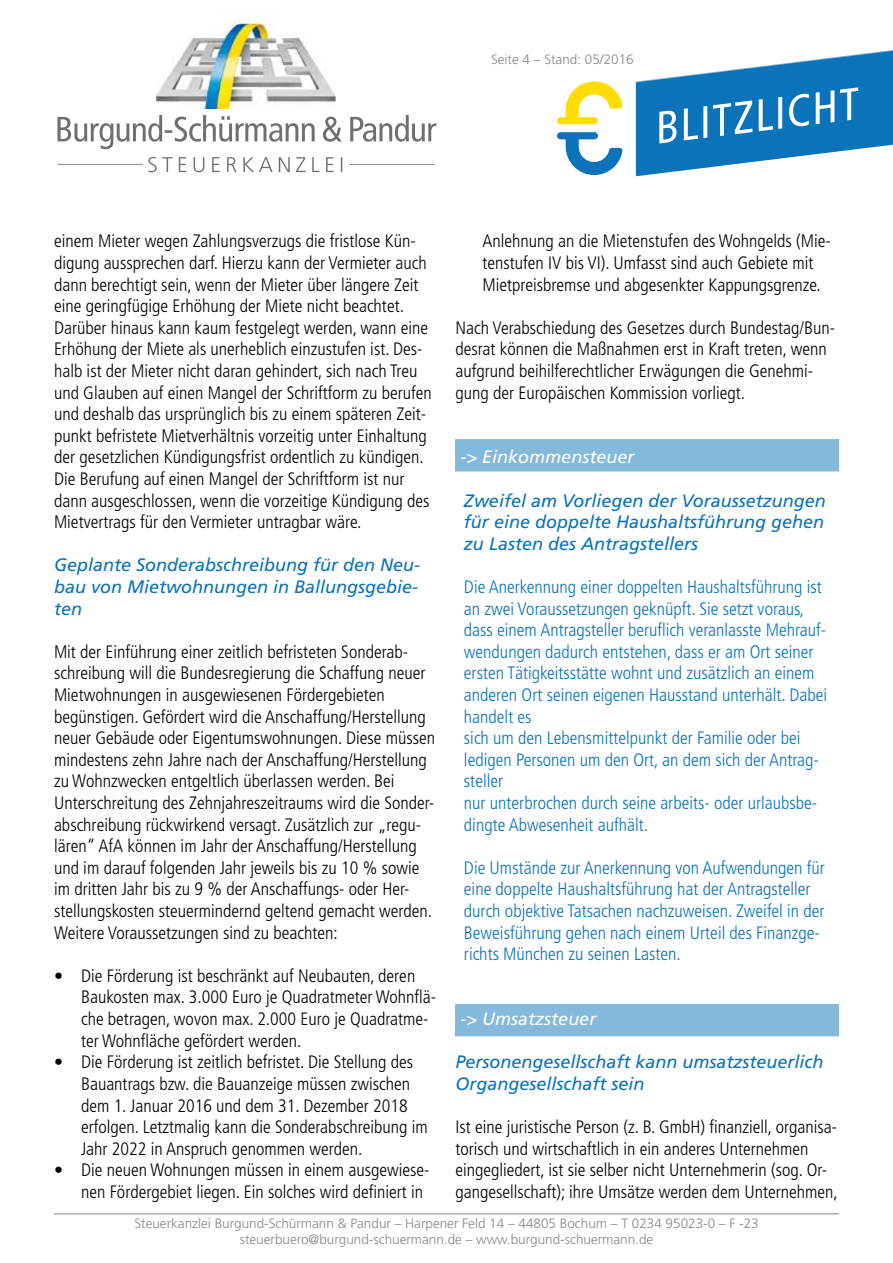
<style>
.page{position:relative;width:893px;height:1263px;background:#fff}
.page>*{position:absolute;margin:0;border:0;box-sizing:border-box;transform-origin:0 0}
.t1{font:condensed 45px "Frutiger";color:#fff}
.t2{font:300 condensed 18px/21.6px "Frutiger";color:#000}
.t3{font:300 condensed 18px/21.6px "Frutiger";color:#0a73ba}
.t4{font:italic 18px/21.6px "Frutiger";color:#0a73ba;text-align:justify}
.t5{font:italic 18px "Frutiger";color:#fff}
.t6{font:300 13.5px/16.5px "Frutiger";color:#878787;text-align:center}
</style>
<div class="page">
<svg style="left:323px;top:117px;width:19px;height:25px"></svg>
<svg style="left:350px;top:115px;width:86px;height:27px"></svg>
<svg style="left:57px;top:115px;width:258px;height:34px"></svg>
<svg style="left:148px;top:157px;width:194px;height:15px"></svg>
<hr style="left:349px;top:164px;width:85px;height:1px;background:#878787">
<hr style="left:58px;top:164px;width:85px;height:1px;background:#878787">
<img style="left:157px;top:19px;width:178px;height:90px">
<hr style="left:54px;top:1213px;width:785px;height:1px;background:#878787">
<svg style="left:635px;top:50px;width:258px;height:127px"></svg>
<svg style="left:557px;top:81px;width:65px;height:43px"></svg>
<svg style="left:557px;top:132px;width:65px;height:43px"></svg>
<div style="left:455px;top:439px;width:384px;height:32px;background:#84b9dc"></div>
<div style="left:455px;top:1004px;width:384px;height:32px;background:#84b9dc"></div>
<p class="t6" style="left:491px;top:51px;width:144px">Seite 4 – Stand: 05/2016</p>
<h1 class="t1" style="left:651px;top:102px;width:206px;rotate:-7deg">BLITZLICHT</h1>
<p class="t2" style="left:54px;top:231px;width:379px">einem Mieter wegen Zahlungsverzugs die fristlose Kün&shy;digung aussprechen darf. Hierzu kann der Vermieter auch dann berechtigt sein, wenn der Mieter über längere Zeit eine geringfügige Erhöhung der Miete nicht beachtet.<br>Darüber hinaus kann kaum festgelegt werden, wann eine Erhöhung der Miete als unerheblich einzustufen ist. Des&shy;halb ist der Mieter nicht daran gehindert, sich nach Treu und Glauben auf einen Mangel der Schriftform zu berufen und deshalb das ursprünglich bis zu einem späteren Zeit&shy;punkt befristete Mietverhältnis vorzeitig unter Einhaltung der gesetzlichen Kündigungsfrist ordentlich zu kündigen.<br>Die Berufung auf einen Mangel der Schriftform ist nur dann ausgeschlossen, wenn die vorzeitige Kündigung des Mietvertrags für den Vermieter untragbar wäre.</p>
<p class="t4" style="left:54px;top:554px;width:368px">Geplante Sonderabschreibung für den Neu&shy;bau von Mietwohnungen in Ballungsgebie&shy;ten</p>
<p class="t2" style="left:54px;top:641px;width:383px">Mit der Einführung einer zeitlich befristeten Sonderab&shy;schreibung will die Bundesregierung die Schaffung neuer Mietwohnungen in ausgewiesenen Fördergebieten begünstigen. Gefördert wird die Anschaffung/Herstellung neuer Gebäude oder Eigentumswohnungen. Diese müssen mindestens zehn Jahre nach der Anschaffung/Herstellung zu Wohnzwecken entgeltlich überlassen werden. Bei Unterschreitung des Zehnjahreszeitraums wird die Sonder&shy;abschreibung rückwirkend versagt. Zusätzlich zur „regu&shy;lären“ AfA können im Jahr der Anschaffung/Herstellung und im darauf folgenden Jahr jeweils bis zu 10 % sowie im dritten Jahr bis zu 9 % der Anschaffungs- oder Her&shy;stellungskosten steuermindernd geltend gemacht werden.<br>Weitere Voraussetzungen sind zu beachten:</p>
<p class="t2" style="left:81px;top:965px;width:357px;text-indent:-27px">• Die Förderung ist beschränkt auf Neubauten, deren Baukosten max. 3.000 Euro je Quadratmeter Wohnflä&shy;che betragen, wovon max. 2.000 Euro je Quadratme&shy;ter Wohnfläche gefördert werden.</p>
<p class="t2" style="left:81px;top:1051px;width:348px;text-indent:-27px">• Die Förderung ist zeitlich befristet. Die Stellung des Bauantrags bzw. die Bauanzeige müssen zwischen dem 1. Januar 2016 und dem 31. Dezember 2018 erfolgen. Letztmalig kann die Sonderabschreibung im Jahr 2022 in Anspruch genommen werden.</p>
<p class="t2" style="left:81px;top:1159px;width:350px;text-indent:-27px">• Die neuen Wohnungen müssen in einem ausgewiese&shy;nen Fördergebiet liegen. Ein solches wird definiert in</p>
<p class="t2" style="left:482px;top:231px;width:350px">Anlehnung an die Mietenstufen des Wohngelds (Mie&shy;tenstufen IV bis VI). Umfasst sind auch Gebiete mit<br>Mietpreisbremse und abgesenkter Kappungsgrenze.</p>
<p class="t2" style="left:455px;top:317px;width:381px">Nach Verabschiedung des Gesetzes durch Bundestag/Bun&shy;desrat können die Maßnahmen erst in Kraft treten, wenn aufgrund beihilferechtlicher Erwägungen die Genehmi&shy;gung der Europäischen Kommission vorliegt.</p>
<p class="t5" style="left:460px;top:447px;width:175px">-&gt; Einkommensteuer</p>
<p class="t4" style="left:464px;top:490px;width:363px">Zweifel am Vorliegen der Voraussetzungen für eine doppelte Haushaltsführung gehen zu Lasten des Antragstellers</p>
<p class="t3" style="left:464px;top:576px;width:364px">Die Anerkennung einer doppelten Haushaltsführung ist an zwei Voraussetzungen geknüpft. Sie setzt voraus, dass einem Antragsteller beruflich veranlasste Mehrauf&shy;wendungen dadurch entstehen, dass er am Ort seiner ersten Tätigkeitsstätte wohnt und zusätzlich an einem anderen Ort seinen eigenen Hausstand unterhält. Dabei handelt es<br>sich um den Lebensmittelpunkt der Familie oder bei ledigen Personen um den Ort, an dem sich der Antrag&shy;steller<br>nur unterbrochen durch seine arbeits- oder urlaubsbe&shy;dingte Abwesenheit aufhält.</p>
<p class="t3" style="left:464px;top:857px;width:362px">Die Umstände zur Anerkennung von Aufwendungen für eine doppelte Haushaltsführung hat der Antragsteller durch objektive Tatsachen nachzuweisen. Zweifel in der Beweisführung gehen nach einem Urteil des Finanzge&shy;richts München zu seinen Lasten.</p>
<p class="t5" style="left:460px;top:1008px;width:137px">-&gt; Umsatzsteuer</p>
<p class="t4" style="left:455px;top:1051px;width:370px">Personengesellschaft kann umsatzsteuerlich<br>Organgesellschaft sein</p>
<p class="t2" style="left:455px;top:1116px;width:384px">Ist eine juristische Person (z. B. GmbH) finanziell, organisa&shy;torisch und wirtschaftlich in ein anderes Unternehmen eingegliedert, ist sie selber nicht Unternehmerin (sog. Or&shy;gangesellschaft); ihre Umsätze werden dem Unternehmen,</p>
<p class="t6" style="left:134px;top:1215px;width:626px">Steuerkanzlei Burgund-Schürmann &amp; Pandur – Harpener Feld 14 – 44805 Bochum – T 0234 95023-0 – F -23 steuerbuero@burgund-schuermann.de – www.burgund-schuermann.de</p>
</div>
